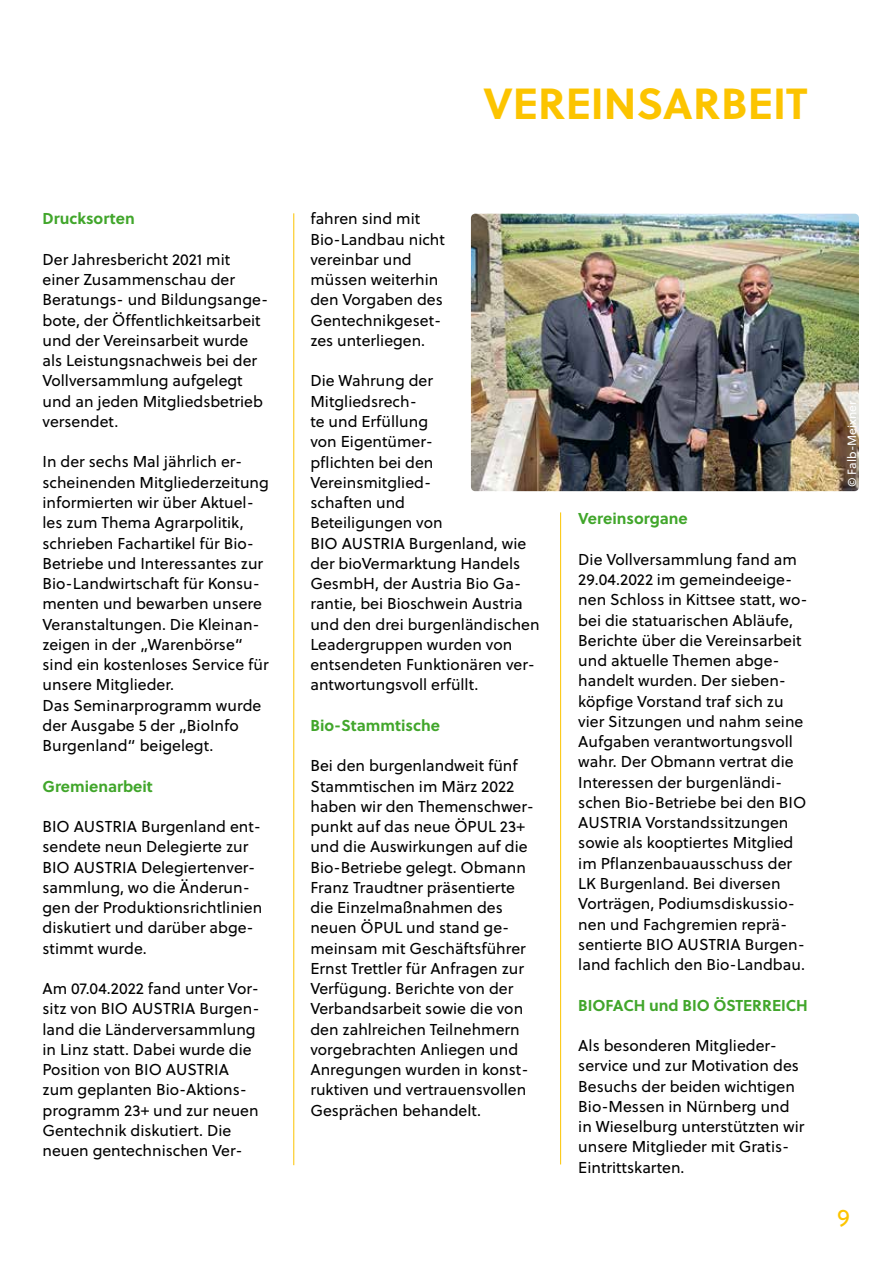
<style>
.page{position:relative;width:893px;height:1263px;background:#fff}
.page>*{position:absolute;margin:0;border:0;box-sizing:border-box;transform-origin:0 0}
.t1{font:700 43.5px "Soleil";color:#fcc400}
.t2{font:24px "Soleil";color:#fcc400}
.t3{font:15.75px/20.2px "Soleil";color:#000}
.t4{font:700 15.75px "Soleil";color:#41a62b}
.t5{font:12px "Soleil";color:#fff}
</style>
<div class="page">
<hr style="left:560px;top:512px;width:1px;height:652px;background:#fcc400">
<hr style="left:293px;top:213px;width:1px;height:952px;background:#fcc400">
<img style="left:471px;top:214px;width:388px;height:277px">
<p class="t4" style="left:43px;top:209px;width:94px">Drucksorten</p>
<p class="t3" style="left:43px;top:250px;width:227px">Der Jahresbericht 2021 mit einer Zusammenschau der<br>Beratungs- und Bildungsange&shy;bote, der Öffentlichkeitsarbeit und der Vereinsarbeit wurde als Leistungsnachweis bei der<br>Vollversammlung aufgelegt und an jeden Mitgliedsbetrieb versendet.</p>
<p class="t3" style="left:43px;top:452px;width:228px">In der sechs Mal jährlich er&shy;scheinenden Mitgliederzeitung informierten wir über Aktuel&shy;les zum Thema Agrarpolitik, schrieben Fachartikel für Bio-<br>Betriebe und Interessantes zur<br>Bio-Landwirtschaft für Konsu&shy;menten und bewarben unsere<br>Veranstaltungen. Die Kleinan&shy;zeigen in der „Warenbörse“ sind ein kostenloses Service für unsere Mitglieder.<br>Das Seminarprogramm wurde der Ausgabe 5 der „BioInfo<br>Burgenland“ beigelegt.</p>
<p class="t4" style="left:43px;top:776px;width:112px">Gremienarbeit</p>
<p class="t3" style="left:43px;top:817px;width:221px">BIO AUSTRIA Burgenland ent&shy;sendete neun Delegierte zur<br>BIO AUSTRIA Delegiertenver&shy;sammlung, wo die Änderun&shy;gen der Produktionsrichtlinien diskutiert und darüber abge&shy;stimmt wurde.</p>
<p class="t3" style="left:43px;top:979px;width:219px">Am 07.04.2022 fand unter Vor&shy;sitz von BIO AUSTRIA Burgen&shy;land die Länderversammlung in Linz statt. Dabei wurde die<br>Position von BIO AUSTRIA zum geplanten Bio-Aktions&shy;programm 23+ und zur neuen<br>Gentechnik diskutiert. Die neuen gentechnischen Ver-</p>
<h1 class="t1" style="left:483px;top:75px;width:326px">VEREINSARBEIT</h1>
<p class="t3" style="left:310px;top:209px;width:136px">fahren sind mit<br>Bio-Landbau nicht vereinbar und müssen weiterhin den Vorgaben des<br>Gentechnikgeset&shy;zes unterliegen.</p>
<p class="t3" style="left:310px;top:371px;width:231px">Die Wahrung der<br>Mitgliedsrech-<br>te und Erfüllung<br>von Eigentümer-<br>pflichten bei den<br>Vereinsmitglied-<br>schaften und<br>Beteiligungen von<br>BIO AUSTRIA Burgenland, wie der bioVermarktung Handels<br>GesmbH, der Austria Bio Ga&shy;rantie, bei Bioschwein Austria und den drei burgenländischen<br>Leadergruppen wurden von entsendeten Funktionären ver&shy;antwortungsvoll erfüllt.</p>
<p class="t4" style="left:310px;top:715px;width:131px">Bio-Stammtische</p>
<p class="t3" style="left:310px;top:756px;width:225px">Bei den burgenlandweit fünf<br>Stammtischen im März 2022 haben wir den Themenschwer&shy;punkt auf das neue ÖPUL 23+ und die Auswirkungen auf die<br>Bio-Betriebe gelegt. Obmann<br>Franz Traudtner präsentierte die Einzelmaßnahmen des neuen ÖPUL und stand ge&shy;meinsam mit Geschäftsführer<br>Ernst Trettler für Anfragen zur<br>Verfügung. Berichte von der<br>Verbandsarbeit sowie die von den zahlreichen Teilnehmern vorgebrachten Anliegen und<br>Anregungen wurden in konst&shy;ruktiven und vertrauensvollen<br>Gesprächen behandelt.</p>
<p class="t4" style="left:578px;top:509px;width:111px">Vereinsorgane</p>
<p class="t3" style="left:578px;top:550px;width:231px">Die Vollversammlung fand am<br>29.04.2022 im gemeindeeige&shy;nen Schloss in Kittsee statt, wo&shy;bei die statuarischen Abläufe,<br>Berichte über die Vereinsarbeit und aktuelle Themen abge&shy;handelt wurden. Der sieben&shy;köpfige Vorstand traf sich zu vier Sitzungen und nahm seine<br>Aufgaben verantwortungsvoll wahr. Der Obmann vertrat die<br>Interessen der burgenländi&shy;schen Bio-Betriebe bei den BIO<br>AUSTRIA Vorstandssitzungen sowie als kooptiertes Mitglied im Pflanzenbauausschuss der<br>LK Burgenland. Bei diversen<br>Vorträgen, Podiumsdiskussio&shy;nen und Fachgremien reprä&shy;sentierte BIO AUSTRIA Burgen&shy;land fachlich den Bio-Landbau.</p>
<p class="t4" style="left:578px;top:995px;width:231px">BIOFACH und BIO ÖSTERREICH</p>
<p class="t3" style="left:578px;top:1036px;width:228px">Als besonderen Mitglieder&shy;service und zur Motivation des<br>Besuchs der beiden wichtigen<br>Bio-Messen in Nürnberg und in Wieselburg unterstützten wir unsere Mitglieder mit Gratis-<br>Eintrittskarten.</p>
<p class="t5" style="left:844px;top:487px;width:88px;rotate:-90deg">© Falb-Meixner</p>
<h2 class="t2" style="left:837px;top:1202px;width:14px">9</h2>
</div>
